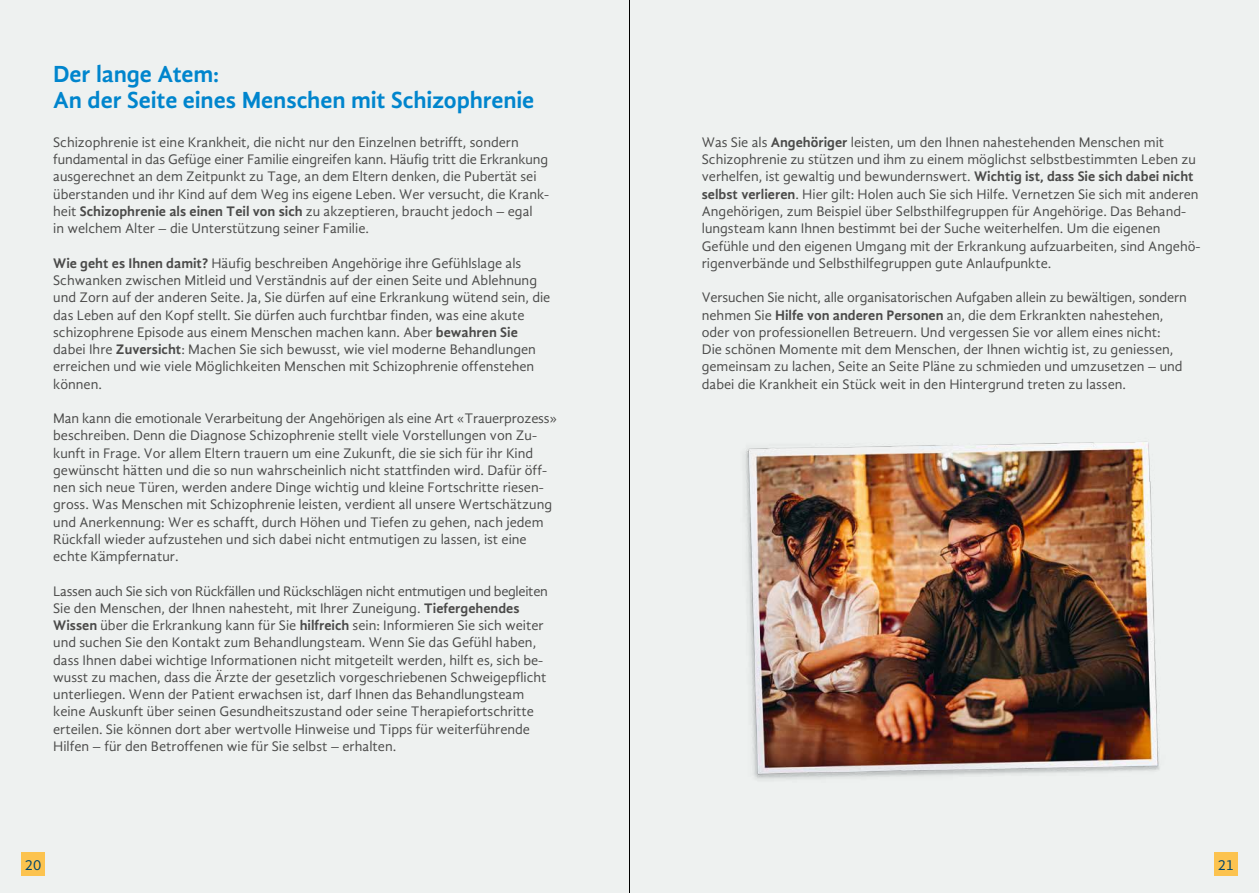
<style>
.page{position:relative;width:1259px;height:893px;background:#eef1f0}
.page>*{position:absolute;margin:0;border:0;box-sizing:border-box;transform-origin:0 0}
.t1{font:700 24px/25.5px "Gandhi Sans";letter-spacing:-.005em;color:#0085cd}
.t2{font:15px "Gandhi Sans";color:#00446b}
.t3{font:14.25px/17.2px "Gandhi Sans";color:#4a4a49}
.s1{font-weight:700}
</style>
<div class="page">
<div style="left:1214px;top:852px;width:23px;height:24px;background:#fcc34f"></div>
<div style="left:21px;top:852px;width:24px;height:24px;background:#fcc34f"></div>
<img style="left:745px;top:442px;width:415px;height:337px">
<hr style="left:629px;top:0;width:1px;height:893px;background:#000">
<h1 class="t1" style="left:53px;top:61px;width:482px">Der lange Atem:<br>An der Seite eines Menschen mit Schizophrenie</h1>
<p class="t3" style="left:53px;top:134px;width:497px">Schizophrenie ist eine Krankheit, die nicht nur den Einzelnen betrifft, sondern fundamental in das Gefüge einer Familie eingreifen kann. Häufig tritt die Erkrankung ausgerechnet an dem Zeitpunkt zu Tage, an dem Eltern denken, die Pubertät sei überstanden und ihr Kind auf dem Weg ins eigene Leben. Wer versucht, die Krank&shy;heit <span class="s1">Schizophrenie als einen Teil von sich</span> zu akzeptieren, braucht jedoch – egal<br>in welchem Alter – die Unterstützung seiner Familie.</p>
<p class="t3" style="left:53px;top:254px;width:499px"><span class="s1">Wie geht es Ihnen damit?</span> Häufig beschreiben Angehörige ihre Gefühlslage als Schwanken zwischen Mitleid und Verständnis auf der einen Seite und Ablehnung und Zorn auf der anderen Seite. Ja, Sie dürfen auf eine Erkrankung wütend sein, die das Leben auf den Kopf stellt. Sie dürfen auch furchtbar finden, was eine akute schizophrene Episode aus einem Menschen machen kann. Aber <span class="s1">bewahren Sie </span>dabei Ihre <span class="s1">Zuversicht</span>: Machen Sie sich bewusst, wie viel moderne Behandlungen erreichen und wie viele Möglichkeiten Menschen mit Schizophrenie offenstehen können.</p>
<p class="t3" style="left:53px;top:410px;width:505px">Man kann die emotionale Verarbeitung der Angehörigen als eine Art «Trauerprozess» beschreiben. Denn die Diagnose Schizophrenie stellt viele Vorstellungen von Zu&shy;kunft in Frage. Vor allem Eltern trauern um eine Zukunft, die sie sich für ihr Kind gewünscht hätten und die so nun wahrscheinlich nicht stattfinden wird. Dafür öff&shy;nen sich neue Türen, werden andere Dinge wichtig und kleine Fortschritte riesen&shy;gross. Was Menschen mit Schizophrenie leisten, verdient all unsere Wertschätzung und Anerkennung: Wer es schafft, durch Höhen und Tiefen zu gehen, nach jedem Rückfall wieder aufzustehen und sich dabei nicht entmutigen zu lassen, ist eine echte Kämpfernatur.</p>
<p class="t3" style="left:53px;top:582px;width:496px">Lassen auch Sie sich von Rückfällen und Rückschlägen nicht entmutigen und begleiten Sie den Menschen, der Ihnen nahesteht, mit Ihrer Zuneigung. <span class="s1">Tiefergehendes Wissen</span> über die Erkrankung kann für Sie <span class="s1">hilfreich</span> sein: Informieren Sie sich weiter und suchen Sie den Kontakt zum Behandlungsteam. Wenn Sie das Gefühl haben, dass Ihnen dabei wichtige Informationen nicht mitgeteilt werden, hilft es, sich be&shy;wusst zu machen, dass die Ärzte der gesetzlich vorgeschriebenen Schweigepflicht unterliegen. Wenn der Patient erwachsen ist, darf Ihnen das Behandlungsteam keine Auskunft über seinen Gesundheitszustand oder seine Therapiefortschritte erteilen. Sie können dort aber wertvolle Hinweise und Tipps für weiterführende Hilfen – für den Betroffenen wie für Sie selbst – erhalten.</p>
<p class="t3" style="left:702px;top:134px;width:500px">Was Sie als <span class="s1">Angehöriger</span> leisten, um den Ihnen nahestehenden Menschen mit Schizophrenie zu stützen und ihm zu einem möglichst selbstbestimmten Leben zu verhelfen, ist gewaltig und bewundernswert. <span class="s1">Wichtig ist, dass Sie sich dabei nicht selbst verlieren</span>. Hier gilt: Holen auch Sie sich Hilfe. Vernetzen Sie sich mit anderen Angehörigen, zum Beispiel über Selbsthilfegruppen für Angehörige. Das Behand&shy;lungsteam kann Ihnen bestimmt bei der Suche weiterhelfen. Um die eigenen Gefühle und den eigenen Umgang mit der Erkrankung aufzuarbeiten, sind Angehö&shy;rigenverbände und Selbsthilfegruppen gute Anlaufpunkte.</p>
<p class="t3" style="left:702px;top:289px;width:486px">Versuchen Sie nicht, alle organisatorischen Aufgaben allein zu bewältigen, sondern nehmen Sie <span class="s1">Hilfe von anderen Personen</span> an, die dem Erkrankten nahestehen, oder von professionellen Betreuern. Und vergessen Sie vor allem eines nicht:<br>Die schönen Momente mit dem Menschen, der Ihnen wichtig ist, zu geniessen, gemeinsam zu lachen, Seite an Seite Pläne zu schmieden und umzusetzen – und dabei die Krankheit ein Stück weit in den Hintergrund treten zu lassen.</p>
<p class="t2" style="left:25px;top:856px;width:18px">20</p>
<p class="t2" style="left:1217px;top:856px;width:18px">21</p>
</div>
